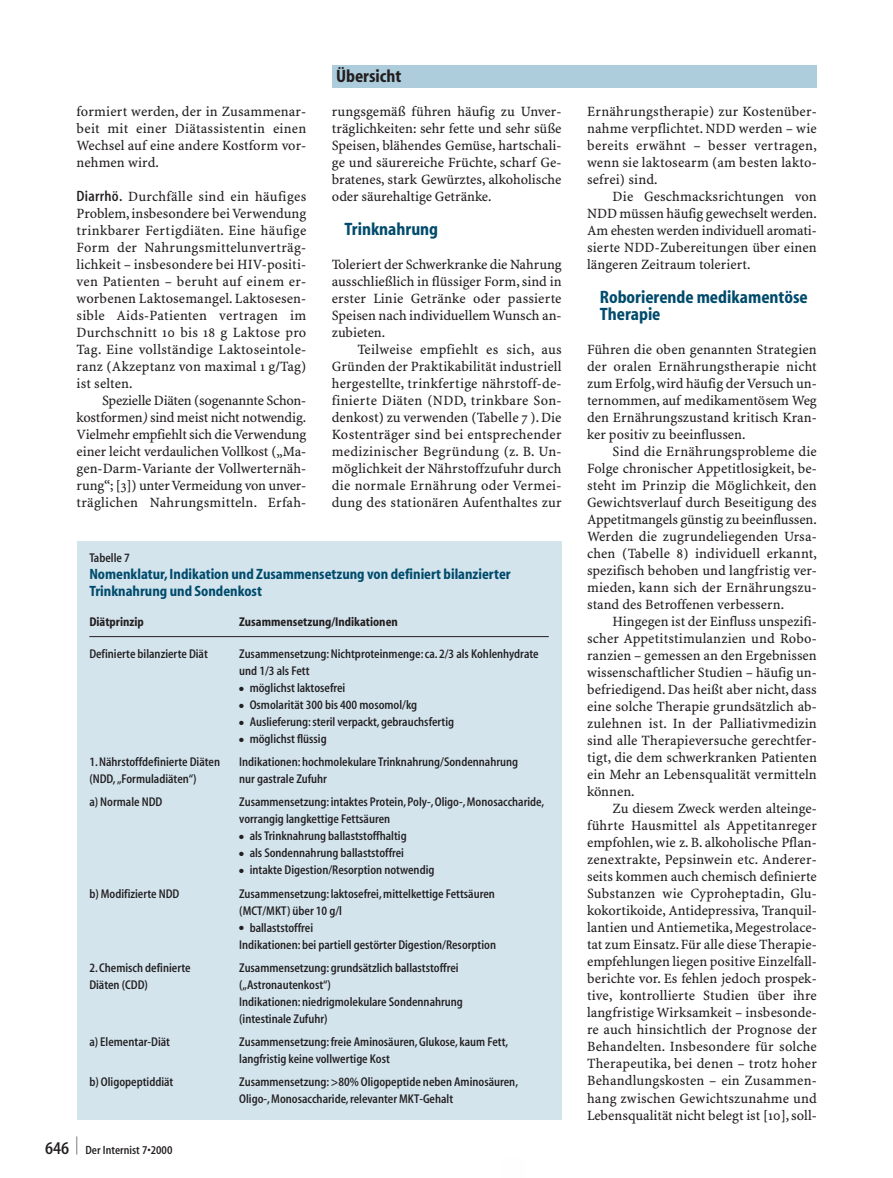
<style>
.page{position:relative;width:893px;height:1178px;background:#fff}
.page>*{position:absolute;margin:0;border:0;box-sizing:border-box;transform-origin:0 0}
.t1{font:700 18px/17px "Myriad";color:#004b6c}
.t2{font:700 18px "Myriad";color:#231f20}
.t3{font:600 18px "Myriad";color:#231f20;scale:.38 1}
.t4{font:700 15px/17px "Myriad";color:#004b6c}
.t5{font:14.25px/17px "S Minion Plus";letter-spacing:.005em;color:#231f20;text-align:justify}
.t6{font:600 12.75px/17px "Myriad";color:#231f20}
.t7{font:700 12.75px "Myriad";color:#231f20}
.t8{font:600 12px "Myriad";color:#231f20}
.s1{font-family:"Myriad";font-weight:600;font-size:15px}
.s2{font-style:italic}
.s3{font-size:18px}
</style>
<div class="page">
<div style="left:332px;top:65px;width:484px;height:22px;background:#aecddc"></div>
<div style="left:77px;top:541px;width:484px;height:578px;background:#d3e4ed"></div>
<hr style="left:89px;top:636px;width:460px;height:1px;background:#231f20">
<p class="t5" style="left:77px;top:104px;width:231px">formiert werden, der in Zusammenar&shy;beit mit einer Diätassistentin einen Wechsel auf eine andere Kostform vor&shy;nehmen wird.</p>
<p class="t5" style="left:77px;top:189px;width:231px"><span class="s1">Diarrhö.</span> Durchfälle sind ein häufiges Problem, insbesondere bei Verwendung trinkbarer Fertigdiäten. Eine häufige Form der Nahrungsmittelunverträg&shy;lichkeit – insbesondere bei HIV-positi&shy;ven Patienten – beruht auf einem er&shy;worbenen Laktosemangel. Laktosesen&shy;sible Aids-Patienten vertragen im Durchschnitt 10 bis 18 g Laktose pro Tag. Eine vollständige Laktoseintole&shy;ranz (Akzeptanz von maximal 1 g/Tag) ist selten.</p>
<p class="t5" style="left:77px;top:393px;width:231px;text-indent:26px">Spezielle Diäten (sogenannte Schon&shy;kostformen<span class="s2">)</span> sind meist nicht notwendig.<br>Vielmehr empfiehlt sich die Verwendung einer leicht verdaulichen Vollkost („Ma&shy;gen-Darm-Variante der Vollwerternäh&shy;rung“; [3]) unter Vermeidung von unver&shy;träglichen Nahrungsmitteln. Erfah-</p>
<p class="t2" style="left:336px;top:69px;width:67px">Übersicht</p>
<p class="t5" style="left:332px;top:104px;width:231px">rungsgemäß führen häufig zu Unver&shy;träglichkeiten: sehr fette und sehr süße Speisen, blähendes Gemüse, hartschali&shy;ge und säurereiche Früchte, scharf Ge&shy;bratenes, stark Gewürztes, alkoholische oder säurehaltige Getränke.</p>
<p class="t1" style="left:344px;top:222px;width:95px">Trinknahrung</p>
<p class="t5" style="left:332px;top:257px;width:231px">Toleriert der Schwerkranke die Nahrung ausschließlich in flüssiger Form, sind in erster Linie Getränke oder passierte Speisen nach individuellem Wunsch an&shy;zubieten.</p>
<p class="t5" style="left:332px;top:342px;width:231px;text-indent:26px">Teilweise empfiehlt es sich, aus Gründen der Praktikabilität industriell hergestellte, trinkfertige nährstoff-de&shy;finierte Diäten (NDD, trinkbare Son&shy;denkost) zu verwenden (Tabelle 7 ). Die Kostenträger sind bei entsprechender medizinischer Begründung (z. B. Un&shy;möglichkeit der Nährstoffzufuhr durch die normale Ernährung oder Vermei&shy;dung des stationären Aufenthaltes zur</p>
<p class="t6" style="left:89px;top:550px;width:42px">Tabelle 7</p>
<p class="t4" style="left:89px;top:567px;width:423px">Nomenklatur, Indikation und Zusammensetzung von definiert bilanzierter<br>Trinknahrung und Sondenkost</p>
<p class="t7" style="left:89px;top:617px;width:56px">Diätprinzip</p>
<p class="t7" style="left:239px;top:617px;width:160px">Zusammensetzung/Indikationen</p>
<p class="t6" style="left:89px;top:646px;width:120px">Definierte bilanzierte Diät</p>
<p class="t6" style="left:239px;top:646px;width:301px">Zusammensetzung: Nichtproteinmenge: ca.2/3 als Kohlenhydrate und 1/3 als Fett</p>
<p class="t6" style="left:239px;top:681px;width:108px">● möglichst laktosefrei</p>
<p class="t6" style="left:239px;top:698px;width:179px">● Osmolarität 300 bis 400 mosomol/kg</p>
<p class="t6" style="left:239px;top:715px;width:216px">● Auslieferung: steril verpackt, gebrauchsfertig</p>
<p class="t6" style="left:239px;top:732px;width:89px">● möglichst flüssig</p>
<p class="t6" style="left:89px;top:755px;width:132px">1.Nährstoffdefinierte Diäten</p>
<p class="t6" style="left:239px;top:755px;width:280px">Indikationen: hochmolekulare Trinknahrung/Sondennahrung</p>
<p class="t6" style="left:89px;top:772px;width:109px">(NDD, „Formuladiäten“)</p>
<p class="t6" style="left:239px;top:772px;width:89px">nur gastrale Zufuhr</p>
<p class="t6" style="left:89px;top:795px;width:75px">a) Normale NDD</p>
<p class="t6" style="left:239px;top:795px;width:306px">Zusammensetzung: intaktes Protein, Poly-, Oligo-, Monosaccharide, vorrangig langkettige Fettsäuren</p>
<p class="t6" style="left:239px;top:829px;width:169px">● als Trinknahrung ballaststoffhaltig</p>
<p class="t6" style="left:239px;top:846px;width:166px">● als Sondennahrung ballaststoffrei</p>
<p class="t6" style="left:239px;top:863px;width:197px">● intakte Digestion/Resorption notwendig</p>
<p class="t6" style="left:89px;top:886px;width:92px">b) Modifizierte NDD</p>
<p class="t6" style="left:239px;top:886px;width:257px">Zusammensetzung: laktosefrei, mittelkettige Fettsäuren (MCT/MKT) über 10 g/l</p>
<p class="t6" style="left:239px;top:920px;width:258px">● ballaststoffrei<br>Indikationen: bei partiell gestörter Digestion/Resorption</p>
<p class="t6" style="left:89px;top:960px;width:103px">2.Chemisch definierte</p>
<p class="t6" style="left:239px;top:960px;width:221px">Zusammensetzung: grundsätzlich ballaststoffrei</p>
<p class="t6" style="left:89px;top:977px;width:60px">Diäten (CDD)</p>
<p class="t6" style="left:239px;top:977px;width:225px">(„Astronautenkost“)<br>Indikationen: niedrigmolekulare Sondennahrung (intestinale Zufuhr)</p>
<p class="t6" style="left:89px;top:1034px;width:82px">a) Elementar-Diät</p>
<p class="t6" style="left:239px;top:1034px;width:270px">Zusammensetzung: freie Aminosäuren, Glukose, kaum Fett, langfristig keine vollwertige Kost</p>
<p class="t6" style="left:89px;top:1074px;width:86px">b) Oligopeptiddiät</p>
<p class="t6" style="left:239px;top:1074px;width:280px">Zusammensetzung: &gt;80% Oligopeptide neben Aminosäuren,<br>Oligo-, Monosaccharide, relevanter MKT-Gehalt</p>
<p class="t3" style="left:76px;top:1136px;width:5px">|</p>
<p class="t8" style="left:45px;top:1144px;width:129px"><span class="s3">646</span> Der Internist 7•2000</p>
<p class="t5" style="left:587px;top:104px;width:231px">Ernährungstherapie) zur Kostenüber&shy;nahme verpflichtet. NDD werden – wie bereits erwähnt – besser vertragen, wenn sie laktosearm (am besten lakto&shy;sefrei) sind.</p>
<p class="t5" style="left:587px;top:189px;width:231px;text-indent:26px">Die Geschmacksrichtungen von NDD müssen häufig gewechselt werden.<br>Am ehesten werden individuell aromati&shy;sierte NDD-Zubereitungen über einen längeren Zeitraum toleriert.</p>
<p class="t1" style="left:600px;top:290px;width:209px">Roborierende medikamentöse<br>Therapie</p>
<p class="t5" style="left:587px;top:342px;width:231px">Führen die oben genannten Strategien der oralen Ernährungstherapie nicht zum Erfolg, wird häufig der Versuch un&shy;ternommen, auf medikamentösem Weg den Ernährungszustand kritisch Kran&shy;ker positiv zu beeinflussen.</p>
<p class="t5" style="left:587px;top:444px;width:231px;text-indent:26px">Sind die Ernährungsprobleme die Folge chronischer Appetitlosigkeit, be&shy;steht im Prinzip die Möglichkeit, den Gewichtsverlauf durch Beseitigung des Appetitmangels günstig zu beeinflussen.<br>Werden die zugrundeliegenden Ursa&shy;chen (Tabelle 8) individuell erkannt, spezifisch behoben und langfristig ver&shy;mieden, kann sich der Ernährungszu&shy;stand des Betroffenen verbessern.</p>
<p class="t5" style="left:587px;top:614px;width:231px;text-indent:26px">Hingegen ist der Einfluss unspezifi&shy;scher Appetitstimulanzien und Robo&shy;ranzien – gemessen an den Ergebnissen wissenschaftlicher Studien – häufig un&shy;befriedigend. Das heißt aber nicht, dass eine solche Therapie grundsätzlich ab&shy;zulehnen ist. In der Palliativmedizin sind alle Therapieversuche gerechtfer&shy;tigt, die dem schwerkranken Patienten ein Mehr an Lebensqualität vermitteln können.</p>
<p class="t5" style="left:587px;top:801px;width:231px;text-indent:26px">Zu diesem Zweck werden alteinge&shy;führte Hausmittel als Appetitanreger empfohlen, wie z. B. alkoholische Pflan&shy;zenextrakte, Pepsinwein etc. Anderer&shy;seits kommen auch chemisch definierte Substanzen wie Cyproheptadin, Glu&shy;kokortikoide, Antidepressiva, Tranquil&shy;lantien und Antiemetika, Megestrolace&shy;tat zum Einsatz. Für alle diese Therapie&shy;empfehlungen liegen positive Einzelfall&shy;berichte vor. Es fehlen jedoch prospek&shy;tive, kontrollierte Studien über ihre langfristige Wirksamkeit – insbesonde&shy;re auch hinsichtlich der Prognose der Behandelten. Insbesondere für solche Therapeutika, bei denen – trotz hoher Behandlungskosten – ein Zusammen&shy;hang zwischen Gewichtszunahme und Lebensqualität nicht belegt ist [10], soll-</p>
</div>
